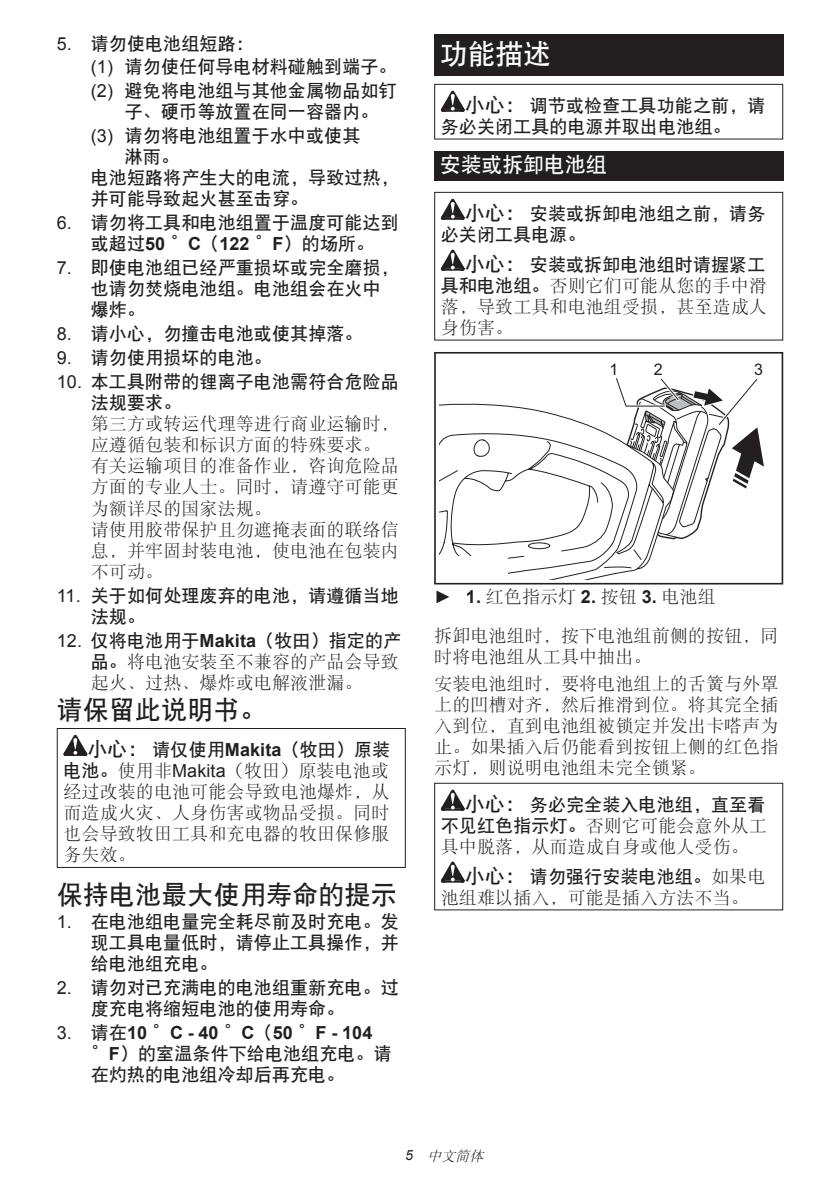
<style>
.page{position:relative;width:840px;height:1191px;background:#fff}
.page>*{position:absolute;margin:0;border:0;box-sizing:border-box;transform-origin:0 0}
.t1{font:28px "DFP Hei W7 GB EUC H";color:#fff}
.t2{font:26px "DFP Hei W7 GB EUC H";letter-spacing:.005em;color:#231f20}
.t3{font:21px "DFP Hei W7 GB EUC H";letter-spacing:-.01em;color:#fff}
.t4{font:18px/21px "DFP Hei W7 GB EUC H";letter-spacing:.005em;color:#231f20}
.t5{font:18px/21px "DFP Song W3 GB EUC H";letter-spacing:.005em;color:#231f20}
.t6{font:700 18px "Arial";letter-spacing:.005em;color:#231f20}
.t7{font:16px "Arial";color:#231f20}
.t8{font:italic 14px "DFP Song W3 GB EUC H";color:#231f20}
.s1{font-family:"Arial"}
.s2{font-family:"Arial";font-weight:700}
.s3{font-family:"DFP Hei W7 GB EUC H"}
.s4{font-size:20px}
.s5{font-weight:400}
.s6{font-family:"DFP Hei W7 GB EUC H";font-weight:400}
.s7{font-family:"DFP Song W3 GB EUC H"}
</style>
<div class="page">
<svg style="left:63px;top:735px;width:24px;height:21px"></svg>
<div style="left:57px;top:728px;width:348px;height:140px;border:1px solid #231f20"></div>
<div style="left:434px;top:34px;width:348px;height:41px;background:#231f20"></div>
<svg style="left:440px;top:91px;width:24px;height:21px"></svg>
<div style="left:434px;top:84px;width:348px;height:56px;border:1px solid #231f20"></div>
<div style="left:434px;top:151px;width:348px;height:29px;background:#231f20"></div>
<svg style="left:440px;top:199px;width:24px;height:21px"></svg>
<svg style="left:440px;top:250px;width:24px;height:21px"></svg>
<div style="left:434px;top:192px;width:348px;height:148px;border:1px solid #231f20"></div>
<svg style="left:439px;top:403px;width:218px;height:176px"></svg>
<div style="left:434px;top:556px;width:73px;height:28px;background:#fff"></div>
<div style="left:434px;top:352px;width:348px;height:232px;border:2px solid #231f20"></div>
<svg style="left:612px;top:378px;width:152px;height:162px"></svg>
<svg style="left:440px;top:789px;width:24px;height:21px"></svg>
<svg style="left:440px;top:861px;width:24px;height:21px"></svg>
<div style="left:434px;top:782px;width:348px;height:128px;border:1px solid #231f20"></div>
<p class="t4" style="left:91px;top:31px;width:307px;line-height:23.8px;text-indent:-34px"><span class="s1">5.</span> 请勿使电池组短路：<br><span class="s1">(1)</span> 请勿使任何导电材料碰触到端子。<span class="s1">(2)</span> 避免将电池组与其他金属物品如钉</p>
<p class="t4" style="left:91px;top:100px;width:289px;line-height:23.8px;text-indent:34px">子、硬币等放置在同一容器内。<span class="s1">(3)</span> 请勿将电池组置于水中或使其</p>
<p class="t4" style="left:91px;top:146px;width:309px;text-indent:34px">淋雨。<br>电池短路将产生大的电流，导致过热，并可能导致起火甚至击穿。</p>
<p class="t4" style="left:57px;top:212px;width:343px;text-align:center"><span class="s1">6.</span> 请勿将工具和电池组置于温度可能达到或超过<span class="s2">50</span> °<span class="s2">C</span>（<span class="s2">122</span> °<span class="s2">F</span>）的场所。</p>
<p class="t4" style="left:91px;top:257px;width:309px;text-indent:-34px"><span class="s1">7.</span> 即使电池组已经严重损坏或完全磨损，也请勿焚烧电池组。电池组会在火中爆炸。</p>
<p class="t4" style="left:57px;top:323px;width:307px"><span class="s1">8.</span> 请小心，勿撞击电池或使其掉落。</p>
<p class="t4" style="left:57px;top:347px;width:216px"><span class="s1">9.</span> 请勿使用损坏的电池。</p>
<p class="t4" style="left:91px;top:371px;width:309px;text-indent:-34px"><span class="s1">10.</span> 本工具附带的锂离子电池需符合危险品法规要求。</p>
<p class="t5" style="left:91px;top:413px;width:309px">第三方或转运代理等进行商业运输时，应遵循包装和标识方面的特殊要求。有关运输项目的准备作业，咨询危险品方面的专业人士。同时，请遵守可能更为额详尽的国家法规。<br>请使用胶带保护且勿遮掩表面的联络信息，并牢固封装电池，使电池在包装内不可动。</p>
<p class="t4" style="left:91px;top:584px;width:309px;text-indent:-34px"><span class="s1">11.</span> 关于如何处理废弃的电池，请遵循当地法规。</p>
<p class="t4" style="left:57px;top:629px;width:346px"><span class="s1">12.</span> 仅将电池用于<span class="s2">Makita</span>（牧田）指定的产</p>
<p class="t5" style="left:91px;top:650px;width:309px"><span class="s3">品。</span>将电池安装至不兼容的产品会导致起火、过热、爆炸或电解液泄漏。</p>
<h2 class="t2" style="left:57px;top:697px;width:211px">请保留此说明书。</h2>
<p class="t4" style="left:87px;top:739px;width:304px"><span class="s4">小心：</span>请仅使用<span class="s2">Makita</span>（牧田）原装</p>
<p class="t5" style="left:63px;top:760px;width:327px;text-align:justify"><span class="s3">电池。</span>使用非<span class="s1">Makita</span>（牧田）原装电池或经过改装的电池可能会导致电池爆炸，从而造成火灾、人身伤害或物品受损。同时也会导致牧田工具和充电器的牧田保修服务失效。</p>
<h2 class="t2" style="left:57px;top:881px;width:341px">保持电池最大使用寿命的提示</h2>
<p class="t4" style="left:91px;top:911px;width:309px;text-align:justify;text-indent:-34px"><span class="s1">1.</span> 在电池组电量完全耗尽前及时充电。发现工具电量低时，请停止工具操作，并给电池组充电。</p>
<p class="t4" style="left:91px;top:977px;width:309px;text-indent:-34px"><span class="s1">2.</span> 请勿对已充满电的电池组重新充电。过度充电将缩短电池的使用寿命。</p>
<p class="t6" style="left:57px;top:1020px;width:317px"><span class="s5">3.</span> <span class="s6">请在</span>10 <span class="s6">°</span>C - 40 <span class="s6">°</span>C<span class="s6">（</span>50 <span class="s6">°</span>F - 104</p>
<p class="t4" style="left:91px;top:1043px;width:302px">°<span class="s2">F</span>）的室温条件下给电池组充电。请在灼热的电池组冷却后再充电。</p>
<h1 class="t1" style="left:439px;top:40px;width:113px">功能描述</h1>
<p class="t4" style="left:440px;top:95px;width:326px;text-indent:24px"><span class="s4">小心：</span>调节或检查工具功能之前，请务必关闭工具的电源并取出电池组。</p>
<p class="t3" style="left:439px;top:154px;width:168px">安装或拆卸电池组</p>
<p class="t4" style="left:440px;top:203px;width:326px;text-indent:24px"><span class="s4">小心：</span>安装或拆卸电池组之前，请务必关闭工具电源。</p>
<p class="t4" style="left:464px;top:254px;width:302px"><span class="s4">小心：</span>安装或拆卸电池组时请握紧工</p>
<p class="t5" style="left:440px;top:275px;width:327px;text-align:justify"><span class="s3">具和电池组。</span>否则它们可能从您的手中滑落，导致工具和电池组受损，甚至造成人身伤害。</p>
<p class="t7" style="left:609px;top:358px;width:10px">1</p>
<p class="t7" style="left:653px;top:358px;width:10px">2</p>
<p class="t7" style="left:753px;top:358px;width:10px">3</p>
<p class="t5" style="left:434px;top:576px;width:345px;line-height:39.2px"><span class="s1">►</span> <span class="s2">1.</span> 红色指示灯 <span class="s2">2.</span> 按钮 <span class="s2">3.</span> 电池组<br>拆卸电池组时，按下电池组前侧的按钮，同</p>
<p class="t5" style="left:434px;top:643px;width:345px;line-height:26.8px">时将电池组从工具中抽出。<br>安装电池组时，要将电池组上的舌簧与外罩</p>
<p class="t5" style="left:434px;top:694px;width:345px;text-align:justify">上的凹槽对齐，然后推滑到位。将其完全插入到位，直到电池组被锁定并发出卡嗒声为止。如果插入后仍能看到按钮上侧的红色指示灯，则说明电池组未完全锁紧。</p>
<p class="t4" style="left:464px;top:793px;width:302px"><span class="s4">小心：</span>务必完全装入电池组，直至看</p>
<p class="t5" style="left:440px;top:815px;width:327px"><span class="s3">不见红色指示灯。</span>否则它可能会意外从工具中脱落，从而造成自身或他人受伤。</p>
<p class="t4" style="left:464px;top:865px;width:302px"><span class="s4">小心：</span>请勿强行安装电池组。<span class="s7">如果电</span></p>
<p class="t5" style="left:440px;top:886px;width:309px">池组难以插入，可能是插入方法不当。</p>
<p class="t8" style="left:405px;top:1148px;width:83px"><span class="s1">5</span> 中文简体</p>
</div>
